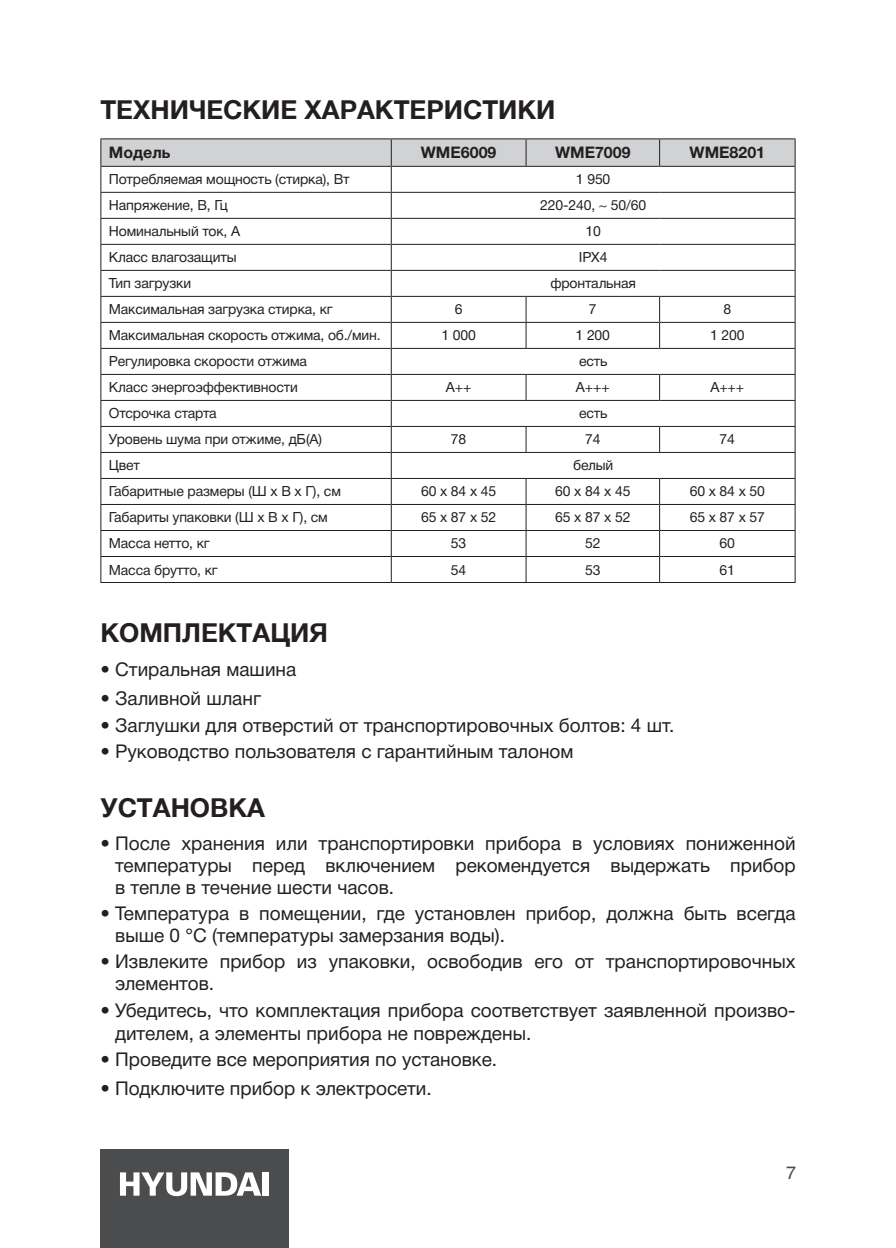
<style>
.page{position:relative;width:896px;height:1248px;background:#fff}
.page>*{position:absolute;margin:0;border:0;box-sizing:border-box;transform-origin:0 0}
.HRAD1{font:700 26px "Helvetica Neue LTCYR";color:#231f20}
.t1{font:19px/22px "Helvetica Neue Cyr";color:#231f20}
.t2{font:18px "Helvetica";color:#4b4c4d}
.t3{font:700 16px "Helvetica Neue Cyr";color:#231f20}
.t4{font:14px "Helvetica Neue Cyr";letter-spacing:-.01em;color:#231f20}
</style>
<div class="page">
<div style="left:100px;top:1149px;width:188px;height:98px;background:#4b4c4d"></div>
<svg style="left:120px;top:1172px;width:141px;height:23px"></svg>
<div style="left:263px;top:1172px;width:6px;height:23px;background:#fff"></div>
<hr style="left:100px;top:138px;width:291px;height:1px;background:#231f20">
<hr style="left:391px;top:138px;width:135px;height:1px;background:#231f20">
<hr style="left:526px;top:138px;width:133px;height:1px;background:#231f20">
<hr style="left:659px;top:138px;width:136px;height:1px;background:#231f20">
<svg style="left:100px;top:139px;width:695px;height:443px"></svg>
<hr style="left:100px;top:582px;width:291px;height:1px;background:#231f20">
<hr style="left:391px;top:582px;width:135px;height:1px;background:#231f20">
<hr style="left:526px;top:582px;width:133px;height:1px;background:#231f20">
<hr style="left:659px;top:582px;width:136px;height:1px;background:#231f20">
<p class="HRAD1" style="left:100px;top:95px;width:457px">ТЕХНИЧЕСКИЕ ХАРАКТЕРИСТИКИ</p>
<p class="t3" style="left:109px;top:144px;width:63px">Модель</p>
<p class="t3" style="left:421px;top:144px;width:77px">WME6009</p>
<p class="t3" style="left:555px;top:144px;width:77px">WME7009</p>
<p class="t3" style="left:689px;top:144px;width:77px">WME8201</p>
<p class="t4" style="left:109px;top:172px;width:242px">Потребляемая мощность (стирка), Вт</p>
<p class="t4" style="left:576px;top:172px;width:36px">1 950</p>
<p class="t4" style="left:109px;top:198px;width:121px">Напряжение, В, Гц</p>
<p class="t4" style="left:540px;top:198px;width:107px">220-240, ~ 50/60</p>
<p class="t4" style="left:109px;top:224px;width:133px">Номинальный ток, А</p>
<p class="t4" style="left:585px;top:224px;width:17px">10</p>
<p class="t4" style="left:109px;top:250px;width:129px">Класс влагозащиты</p>
<p class="t4" style="left:579px;top:250px;width:30px">IPX4</p>
<p class="t4" style="left:109px;top:276px;width:84px">Тип загрузки</p>
<p class="t4" style="left:550px;top:276px;width:87px">фронтальная</p>
<p class="t4" style="left:109px;top:302px;width:225px">Максимальная загрузка стирка, кг</p>
<p class="t4" style="left:455px;top:302px;width:9px">6</p>
<p class="t4" style="left:589px;top:302px;width:9px">7</p>
<p class="t4" style="left:723px;top:302px;width:9px">8</p>
<p class="t4" style="left:109px;top:328px;width:273px">Максимальная скорость отжима, об./мин.</p>
<p class="t4" style="left:441px;top:328px;width:36px">1 000</p>
<p class="t4" style="left:575px;top:328px;width:36px">1 200</p>
<p class="t4" style="left:710px;top:328px;width:36px">1 200</p>
<p class="t4" style="left:109px;top:354px;width:200px">Регулировка скорости отжима</p>
<p class="t4" style="left:579px;top:354px;width:30px">есть</p>
<p class="t4" style="left:109px;top:380px;width:190px">Класс энергоэффективности</p>
<p class="t4" style="left:446px;top:380px;width:27px">А++</p>
<p class="t4" style="left:576px;top:380px;width:35px">А+++</p>
<p class="t4" style="left:710px;top:380px;width:35px">А+++</p>
<p class="t4" style="left:109px;top:406px;width:109px">Отсрочка старта</p>
<p class="t4" style="left:579px;top:406px;width:30px">есть</p>
<p class="t4" style="left:109px;top:432px;width:215px">Уровень шума при отжиме, дБ(А)</p>
<p class="t4" style="left:451px;top:432px;width:17px">78</p>
<p class="t4" style="left:585px;top:432px;width:17px">74</p>
<p class="t4" style="left:719px;top:432px;width:17px">74</p>
<p class="t4" style="left:109px;top:458px;width:32px">Цвет</p>
<p class="t4" style="left:573px;top:458px;width:42px">белый</p>
<p class="t4" style="left:109px;top:484px;width:233px">Габаритные размеры (Ш х B х Г), см</p>
<p class="t4" style="left:421px;top:484px;width:77px">60 х 84 х 45</p>
<p class="t4" style="left:555px;top:484px;width:77px">60 х 84 х 45</p>
<p class="t4" style="left:690px;top:484px;width:77px">60 х 84 х 50</p>
<p class="t4" style="left:109px;top:510px;width:220px">Габариты упаковки (Ш х B х Г), см</p>
<p class="t4" style="left:421px;top:510px;width:77px">65 х 87 х 52</p>
<p class="t4" style="left:555px;top:510px;width:77px">65 х 87 х 52</p>
<p class="t4" style="left:690px;top:510px;width:77px">65 х 87 х 57</p>
<p class="t4" style="left:109px;top:536px;width:102px">Масса нетто, кг</p>
<p class="t4" style="left:451px;top:536px;width:17px">53</p>
<p class="t4" style="left:585px;top:536px;width:17px">52</p>
<p class="t4" style="left:719px;top:536px;width:17px">60</p>
<p class="t4" style="left:109px;top:562px;width:110px">Масса брутто, кг</p>
<p class="t4" style="left:451px;top:562px;width:17px">54</p>
<p class="t4" style="left:585px;top:562px;width:17px">53</p>
<p class="t4" style="left:719px;top:562px;width:17px">61</p>
<p class="HRAD1" style="left:100px;top:618px;width:229px">КОМПЛЕКТАЦИЯ</p>
<p class="t1" style="left:100px;top:658px;width:197px">• Стиральная машина</p>
<p class="t1" style="left:100px;top:687px;width:162px">• Заливной шланг</p>
<p class="t1" style="left:100px;top:714px;width:575px">• Заглушки для отверстий от транспортировочных болтов: 4 шт.</p>
<p class="t1" style="left:100px;top:740px;width:475px">• Руководство пользователя с гарантийным талоном</p>
<p class="HRAD1" style="left:100px;top:793px;width:166px">УСТАНОВКА</p>
<p class="t1" style="left:115px;top:832px;width:682px;text-align:justify;text-indent:-15px">• После хранения или транспортировки прибора в условиях пониженной температуры перед включением рекомендуется выдержать прибор в тепле в течение шести часов.</p>
<p class="t1" style="left:115px;top:902px;width:682px;text-indent:-15px">• Температура в помещении, где установлен прибор, должна быть всегда выше 0 °С (температуры замерзания воды).</p>
<p class="t1" style="left:115px;top:950px;width:682px;text-indent:-15px">• Извлеките прибор из упаковки, освободив его от транспортировочных элементов.</p>
<p class="t1" style="left:115px;top:999px;width:682px;line-height:22.6px;text-indent:-15px">• Убедитесь, что комплектация прибора соответствует заявленной произво&shy;дителем, а элементы прибора не повреждены.</p>
<p class="t1" style="left:100px;top:1048px;width:398px">• Проведите все мероприятия по установке.</p>
<p class="t1" style="left:100px;top:1077px;width:333px">• Подключите прибор к электросети.</p>
<p class="t2" style="left:786px;top:1158px;width:12px">7</p>
</div>
